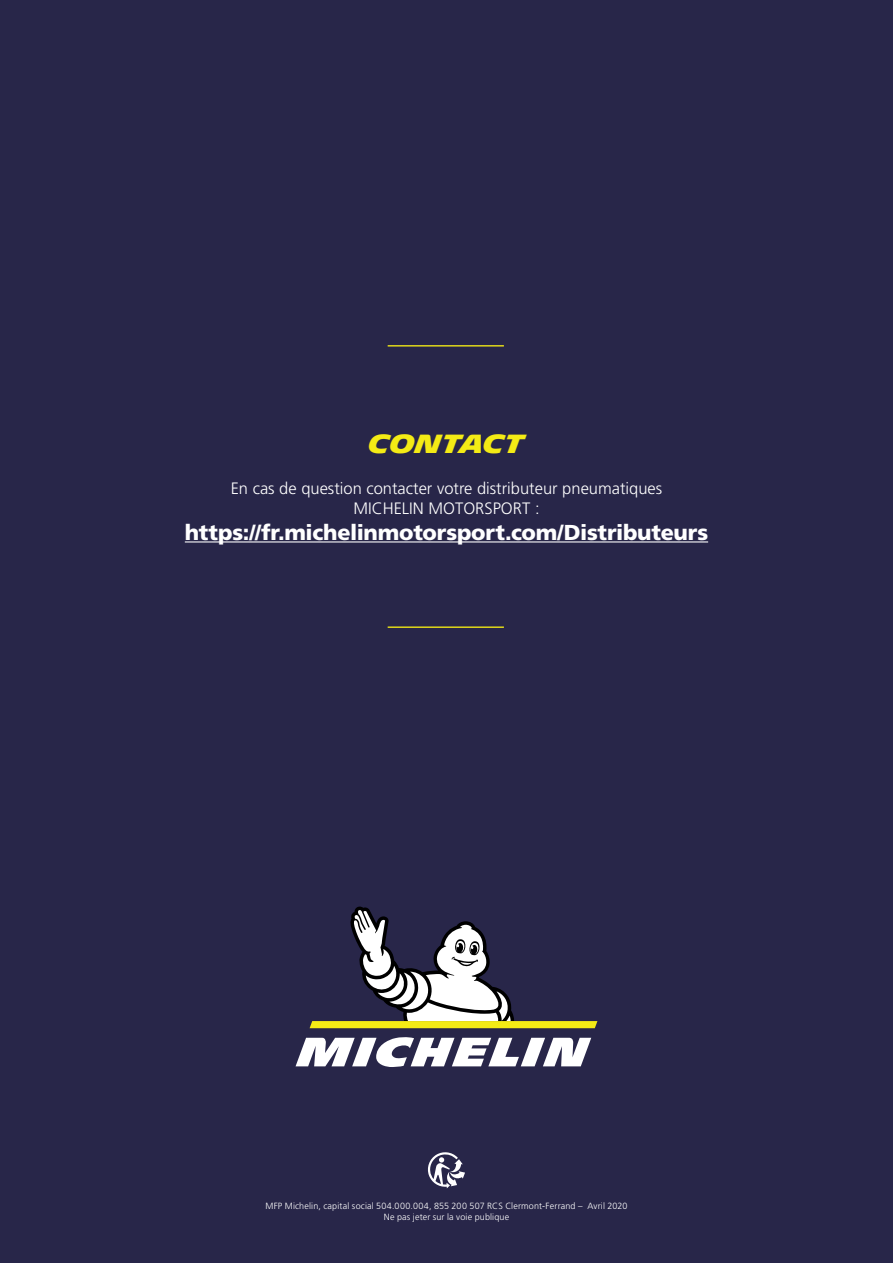
<style>
.page{position:relative;width:893px;height:1263px;background:#282649}
.page>*{position:absolute;margin:0;border:0;box-sizing:border-box;transform-origin:0 0}
.t1{font:700 25.5px "Michelin";letter-spacing:-.005em;color:#f4eb15}
.t2{font:900 21.6px "Frutiger LT Std";letter-spacing:-.01em;color:#fff}
.t3{font:300 16.5px/19.8px "Frutiger LT Std";color:#fff;text-align:center}
.t4{font:300 9px/10.8px "Frutiger LT Std";letter-spacing:.015em;color:#fff;text-align:center}
</style>
<div class="page">
<svg style="left:310px;top:906px;width:287px;height:122px"></svg>
<svg style="left:296px;top:1037px;width:295px;height:30px"></svg>
<hr style="left:185px;top:541px;width:523px;height:1px;background:#fff">
<hr style="left:388px;top:626px;width:116px;height:2px;background:#f4eb15">
<hr style="left:388px;top:345px;width:116px;height:1px;background:#f4eb15">
<svg style="left:428px;top:1152px;width:37px;height:36px"></svg>
<h1 class="t1" style="left:369px;top:429px;width:157px">CONTACT</h1>
<h3 class="t3" style="left:231px;top:479px;width:433px">En cas de question contacter votre distributeur pneumatiques<br>MICHELIN MOTORSPORT :</h3>
<h2 class="t2" style="left:185px;top:519px;width:525px">https://fr.michelinmotorsport.com/Distributeurs</h2>
<p class="t4" style="left:265px;top:1200px;width:364px">MFP Michelin, capital social 504.000.004, 855 200 507 RCS Clermont-Ferrand – Avril 2020<br>Ne pas jeter sur la voie publique</p>
</div>
